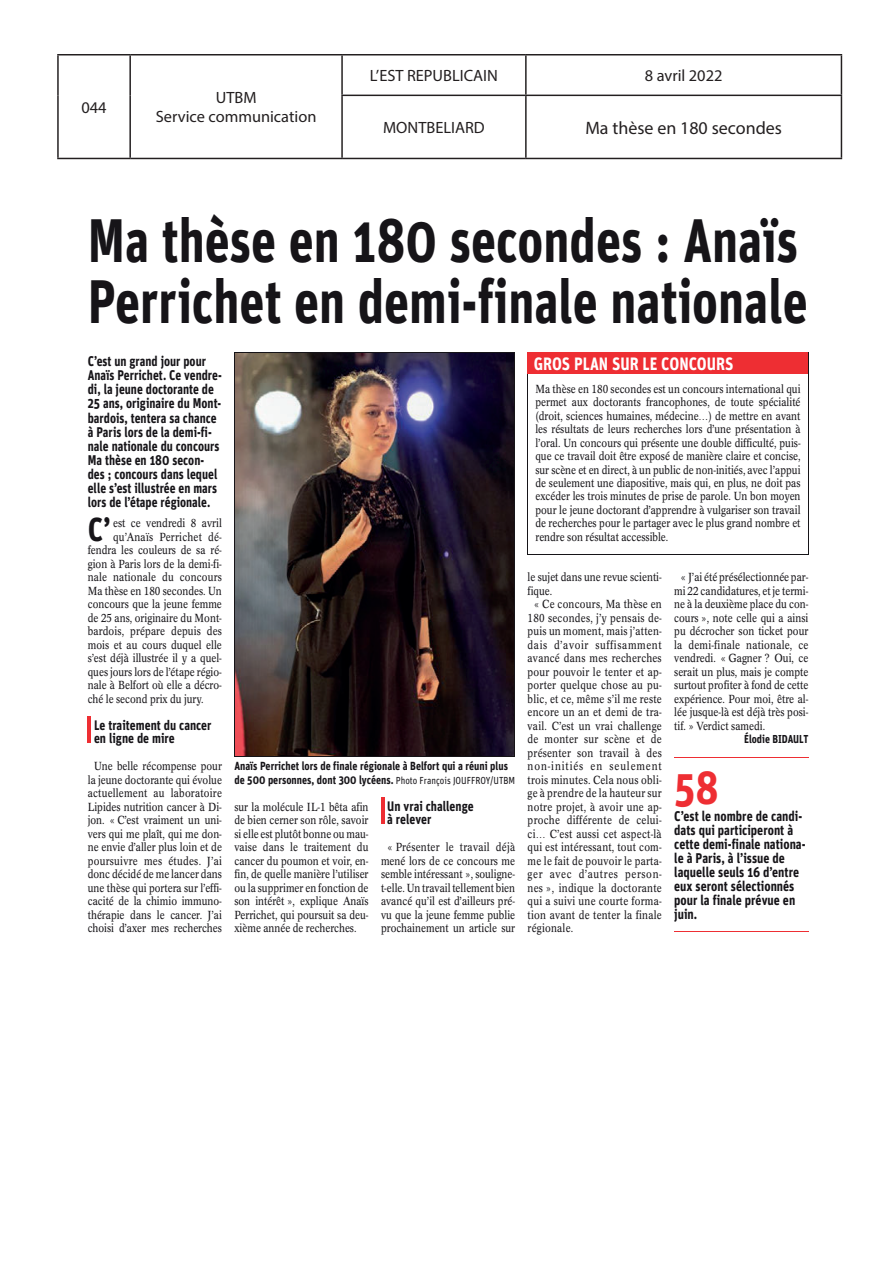
<style>
.page{position:relative;width:893px;height:1263px;background:#fff}
.page>*{position:absolute;margin:0;border:0;box-sizing:border-box;transform-origin:0 0}
.t1{font:700 61.5px/61.5px "Unit OTEI";color:#161418;scale:.81 1}
.t2{font:700 46.5px "Unit OTEI";color:#ee2e33;scale:.86 1}
.t3{font:700 33.3px "Unit OTEI";color:#161418;scale:.86 1}
.t4{font:700 18px "Unit OTEI";letter-spacing:.1em;color:#fff;scale:.86 1}
.t5{font:18px "Myriad Pro";color:#231f20}
.t6{font:16.35px/19.6px "Myriad Pro";color:#231f20;text-align:center}
.t7{font:700 14.1px/14.1px "Unit OTEI";color:#161418;scale:.83 1}
.t8{font:700 14.1px/14px "Unit OTEI";color:#161418;scale:.86 1}
.t9{font:700 13.8px/13.5px "Unit OTEI";color:#161418;scale:.86 1}
.t10{font:700 11.85px/13.5px "Unit OTEI";color:#161418;scale:.86 1}
.t11{font:11.55px/13.5px "Concorde BQEI";color:#161418;text-align:justify;scale:.86 1}
.t12{font:11.55px "Concorde BQEI";letter-spacing:.02em;color:#161418;scale:.86 1}
.t13{font:11.55px "Concorde BQEI";letter-spacing:.03em;color:#161418;scale:.86 1}
.t14{font:11.55px "Concorde BQEI";letter-spacing:.06em;color:#161418;scale:.86 1}
.t15{font:11.55px "Concorde BQEI";letter-spacing:.085em;color:#161418;scale:.86 1}
.t16{font:11.55px "Concorde BQEI";letter-spacing:.065em;color:#161418;scale:.86 1}
.t17{font:11.55px "Concorde BQEI";letter-spacing:.025em;color:#161418;scale:.86 1}
.t18{font:700 11.55px "Unit OTEI";color:#161418;scale:.86 1}
.s1{font-weight:400;font-size:10.2px}
</style>
<div class="page">
<hr style="left:57px;top:54px;width:73px;height:1px;background:#231f20">
<hr style="left:57px;top:55px;width:2px;height:40px;background:#231f20">
<hr style="left:130px;top:54px;width:212px;height:1px;background:#231f20">
<hr style="left:129px;top:55px;width:2px;height:40px;background:#231f20">
<hr style="left:342px;top:54px;width:184px;height:1px;background:#231f20">
<hr style="left:341px;top:55px;width:2px;height:40px;background:#231f20">
<hr style="left:526px;top:54px;width:316px;height:1px;background:#231f20">
<hr style="left:525px;top:55px;width:2px;height:40px;background:#231f20">
<hr style="left:841px;top:55px;width:1px;height:40px;background:#231f20">
<hr style="left:57px;top:95px;width:2px;height:63px;background:#231f20">
<hr style="left:129px;top:95px;width:2px;height:63px;background:#231f20">
<hr style="left:341px;top:95px;width:185px;height:1px;background:#231f20">
<hr style="left:341px;top:96px;width:2px;height:62px;background:#231f20">
<hr style="left:526px;top:95px;width:316px;height:1px;background:#231f20">
<hr style="left:525px;top:96px;width:2px;height:62px;background:#231f20">
<hr style="left:841px;top:96px;width:1px;height:62px;background:#231f20">
<hr style="left:57px;top:158px;width:73px;height:1px;background:#231f20">
<hr style="left:130px;top:158px;width:212px;height:1px;background:#231f20">
<hr style="left:342px;top:158px;width:184px;height:1px;background:#231f20">
<hr style="left:526px;top:158px;width:316px;height:1px;background:#231f20">
<hr style="left:381px;top:797px;width:3px;height:27px;background:#ee2e33">
<img style="left:235px;top:353px;width:280px;height:403px">
<hr style="left:234px;top:352px;width:1px;height:405px;background:#161418">
<hr style="left:515px;top:352px;width:1px;height:405px;background:#161418">
<hr style="left:234px;top:352px;width:281px;height:1px;background:#161418">
<hr style="left:234px;top:756px;width:281px;height:1px;background:#161418">
<hr style="left:674px;top:757px;width:134px;height:1px;background:#ee2e33">
<hr style="left:674px;top:931px;width:134px;height:1px;background:#ee2e33">
<hr style="left:88px;top:716px;width:3px;height:27px;background:#ee2e33">
<hr style="left:528px;top:352px;width:1px;height:202px;background:#161418">
<hr style="left:808px;top:352px;width:1px;height:202px;background:#161418">
<hr style="left:528px;top:554px;width:280px;height:1px;background:#161418">
<div style="left:528px;top:352px;width:280px;height:22px;background:#ee2e33"></div>
<h3 class="t6" style="left:81px;top:97px;width:27px">044</h3>
<h3 class="t6" style="left:156px;top:87px;width:162px">UTBM<br>Service communication</h3>
<h3 class="t6" style="left:370px;top:66px;width:130px">L’EST REPUBLICAIN</h3>
<h3 class="t6" style="left:645px;top:66px;width:79px">8 avril 2022</h3>
<h3 class="t6" style="left:383px;top:117px;width:103px">MONTBELIARD</h3>
<h3 class="t5" style="left:585px;top:117px;width:198px">Ma thèse en 180 secondes</h3>
<h1 class="t1" style="left:88px;top:207px;width:890px">Ma thèse en 180 secondes : Anaïs<br>Perrichet en demi-finale nationale</h1>
<p class="t7" style="left:88px;top:354px;width:163px">C’est un grand jour pour<br>Anaïs Perrichet. Ce vendre&shy;di, la jeune doctorante de<br>25 ans, originaire du Mont&shy;bardois, tentera sa chance à Paris lors de la demi-fi&shy;nale nationale du concours<br>Ma thèse en 180 secon&shy;des ; concours dans lequel elle s’est illustrée en mars lors de l’étape régionale.</p>
<h3 class="t4" style="left:534px;top:351px;width:234px">Gros plan sur le concours</h3>
<p class="t11" style="left:535px;top:381px;width:310px">Ma thèse en 180 secondes est un concours international qui permet aux doctorants francophones, de toute spécialité (droit, sciences humaines, médecine…) de mettre en avant les résultats de leurs recherches lors d’une présentation à l’oral. Un concours qui présente une double difficulté, puis&shy;que ce travail doit être exposé de manière claire et concise, sur scène et en direct, à un public de non-initiés, avec l’appui de seulement une diapositive, mais qui, en plus, ne doit pas excéder les trois minutes de prise de parole. Un bon moyen pour le jeune doctorant d’apprendre à vulgariser son travail de recherches pour le partager avec le plus grand nombre et rendre son résultat accessible.</p>
<h3 class="t3" style="left:88px;top:506px;width:28px">C’</h3>
<p class="t11" style="left:113px;top:516px;width:128px">est ce vendredi 8 avril</p>
<p class="t17" style="left:113px;top:529px;width:128px">qu’Anaïs Perrichet dé-</p>
<p class="t11" style="left:88px;top:543px;width:157px">fendra les couleurs de sa ré-</p>
<p class="t11" style="left:88px;top:557px;width:157px">gion à Paris lors de la demi-fi-</p>
<p class="t11" style="left:88px;top:570px;width:157px">nale nationale du concours</p>
<p class="t11" style="left:88px;top:584px;width:157px">Ma thèse en 180 secondes. Un</p>
<p class="t11" style="left:88px;top:597px;width:157px">concours que la jeune femme</p>
<p class="t11" style="left:88px;top:611px;width:157px">de 25 ans, originaire du Mont-</p>
<p class="t11" style="left:88px;top:624px;width:158px">bardois, prépare depuis des</p>
<p class="t11" style="left:88px;top:638px;width:157px">mois et au cours duquel elle</p>
<p class="t11" style="left:88px;top:651px;width:157px">s’est déjà illustrée il y a quel-</p>
<p class="t11" style="left:88px;top:665px;width:157px">ques jours lors de l’étape régio-</p>
<p class="t11" style="left:88px;top:678px;width:157px">nale à Belfort où elle a décro-</p>
<p class="t11" style="left:88px;top:691px;width:136px">ché le second prix du jury.</p>
<p class="t9" style="left:94px;top:718px;width:138px">Le traitement du cancer en ligne de mire</p>
<p class="t11" style="left:88px;top:759px;width:158px;text-align:center">Une belle récompense pour la jeune doctorante qui évolue actuellement au laboratoire<br>Lipides nutrition cancer à Di&shy;jon. « C’est vraiment un uni&shy;vers qui me plaît, qui me don&shy;ne envie d’aller plus loin et de poursuivre mes études. J’ai donc décidé de me lancer dans une thèse qui portera sur l’effi&shy;cacité de la chimio immuno&shy;thérapie dans le cancer. J’ai choisi d’axer mes recherches</p>
<p class="t11" style="left:528px;top:570px;width:157px">le sujet dans une revue scienti-</p>
<p class="t11" style="left:528px;top:584px;width:30px">fique.</p>
<p class="t12" style="left:534px;top:596px;width:150px">« Ce concours, Ma thèse en</p>
<p class="t12" style="left:528px;top:610px;width:157px">180 secondes, j’y pensais de-</p>
<p class="t12" style="left:528px;top:623px;width:157px">puis un moment, mais j’atten-</p>
<p class="t14" style="left:528px;top:637px;width:158px">dais d’avoir suffisamment</p>
<p class="t12" style="left:528px;top:650px;width:157px">avancé dans mes recherches</p>
<p class="t12" style="left:528px;top:664px;width:157px">pour pouvoir le tenter et ap-</p>
<p class="t12" style="left:528px;top:677px;width:157px">porter quelque chose au pu-</p>
<p class="t12" style="left:528px;top:691px;width:157px">blic, et ce, même s’il me reste</p>
<p class="t12" style="left:528px;top:704px;width:157px">encore un an et demi de tra-</p>
<p class="t12" style="left:528px;top:718px;width:157px">vail. C’est un vrai challenge</p>
<p class="t12" style="left:528px;top:731px;width:157px">de monter sur scène et de</p>
<p class="t12" style="left:528px;top:745px;width:157px">présenter son travail à des</p>
<p class="t15" style="left:528px;top:758px;width:158px">non-initiés en seulement</p>
<p class="t12" style="left:528px;top:772px;width:157px">trois minutes. Cela nous obli-</p>
<p class="t12" style="left:528px;top:785px;width:157px">ge à prendre de la hauteur sur</p>
<p class="t12" style="left:528px;top:799px;width:157px">notre projet, à avoir une ap-</p>
<p class="t13" style="left:528px;top:812px;width:157px">proche différente de celui-</p>
<p class="t12" style="left:528px;top:826px;width:157px">ci… C’est aussi cet aspect-là</p>
<p class="t12" style="left:528px;top:839px;width:157px">qui est intéressant, tout com-</p>
<p class="t12" style="left:528px;top:853px;width:157px">me le fait de pouvoir le parta-</p>
<p class="t16" style="left:528px;top:866px;width:158px">ger avec d’autres person-</p>
<p class="t12" style="left:528px;top:879px;width:157px">nes », indique la doctorante</p>
<p class="t12" style="left:528px;top:893px;width:157px">qui a suivi une courte forma-</p>
<p class="t12" style="left:528px;top:906px;width:157px">tion avant de tenter la finale</p>
<p class="t12" style="left:528px;top:920px;width:55px">régionale.</p>
<p class="t11" style="left:674px;top:570px;width:158px;text-indent:6px">« J’ai été présélectionnée par&shy;mi 22 candidatures, et je termi&shy;ne à la deuxième place du con&shy;cours », note celle qui a ainsi pu décrocher son ticket pour la demi-finale nationale, ce vendredi. « Gagner ? Oui, ce serait un plus, mais je compte surtout profiter à fond de cette expérience. Pour moi, être al&shy;lée jusque-là est déjà très posi&shy;tif. » Verdict samedi.</p>
<p class="t18" style="left:744px;top:731px;width:76px">Élodie BIDAULT</p>
<p class="t10" style="left:234px;top:759px;width:328px">Anaïs Perrichet lors de finale régionale à Belfort qui a réuni plus de 500 personnes, dont 300 lycéens. <span class="s1">Photo François JOUFFROY/UTBM</span></p>
<h2 class="t2" style="left:674px;top:755px;width:53px">58</h2>
<p class="t8" style="left:674px;top:809px;width:154px">C’est le nombre de candi&shy;dats qui participeront à cette demi-finale nationa&shy;le à Paris, à l’issue de laquelle seuls 16 d’entre eux seront sélectionnés pour la finale prévue en juin.</p>
<p class="t11" style="left:234px;top:799px;width:157px">sur la molécule IL-1 bêta afin de bien cerner son rôle, savoir si elle est plutôt bonne ou mau&shy;vaise dans le traitement du cancer du poumon et voir, en&shy;fin, de quelle manière l’utiliser ou la supprimer en fonction de son intérêt », explique Anaïs Perrichet, qui poursuit sa deu&shy;xième année de recherches.</p>
<p class="t9" style="left:387px;top:798px;width:102px">Un vrai challenge à relever</p>
<p class="t11" style="left:381px;top:840px;width:157px;text-align:center">« Présenter le travail déjà mené lors de ce concours me semble intéressant », souligne&shy;t-elle. Un travail tellement bien avancé qu’il est d’ailleurs pré&shy;vu que la jeune femme publie prochainement un article sur</p>
</div>
